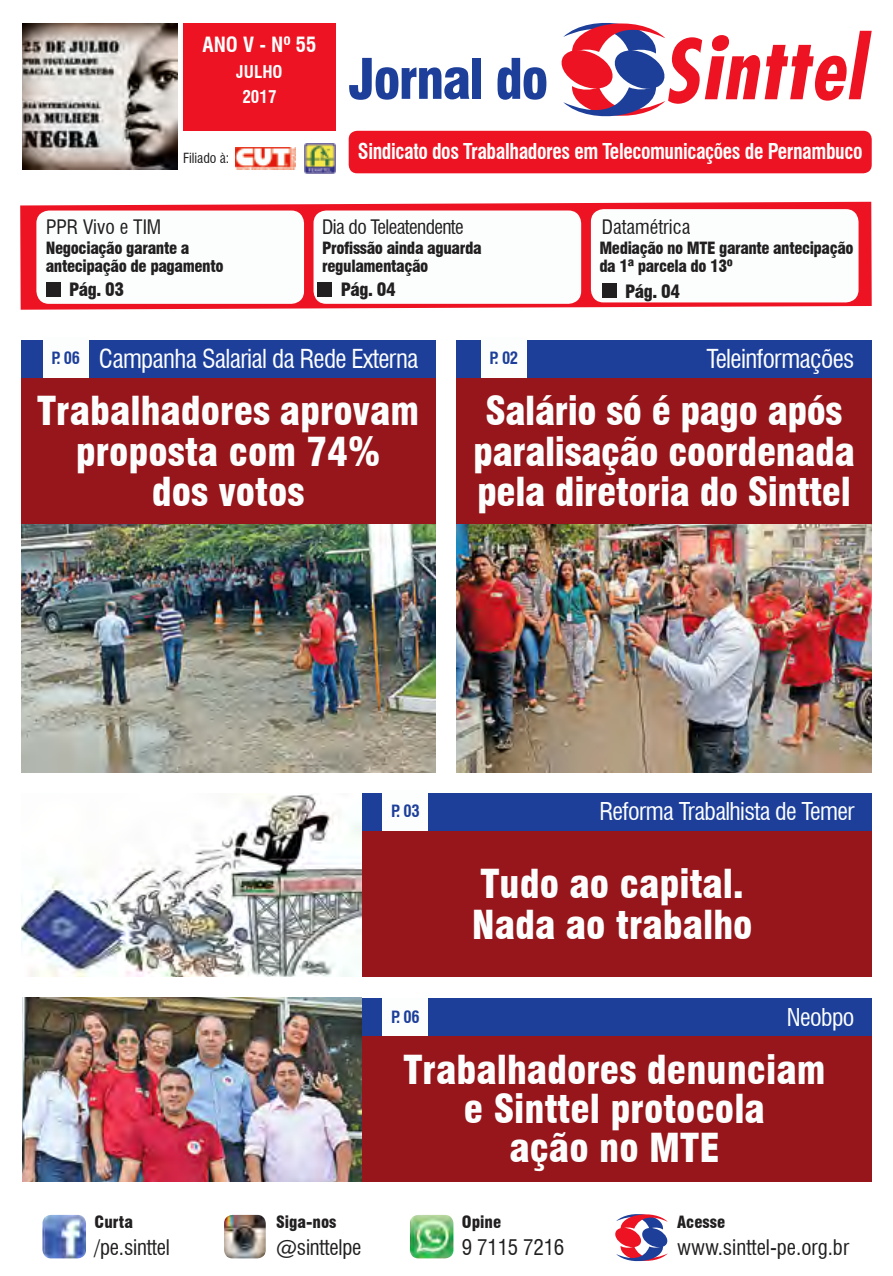
<style>
.page{position:relative;width:893px;height:1276px;background:#fff}
.page>*{position:absolute;margin:0;border:0;box-sizing:border-box;transform-origin:0 0}
.t1{font:900 condensed 54.45px "Swiss 721 BT";letter-spacing:-.03em;color:#1d3f9a}
.t2{font:900 condensed 39px/40.5px "Swiss 721 BT";color:#fcfefe;text-align:center}
.t3{font:condensed 25.5px "Swiss 721 BT";letter-spacing:-.025em;color:#fcfefe}
.t4{font:condensed 24px "Swiss 721 BT";letter-spacing:-.025em;color:#fcfefe}
.t5{font:700 condensed 21.3px "Swiss 721 BT";letter-spacing:-.02em;color:#fcfefe;scale:.93 1}
.t6{font:condensed 21px "Swiss 721 BT";letter-spacing:-.01em;color:#211f20}
.t7{font:700 condensed 20.55px "Swiss 721 BT";color:#fcfefe}
.t8{font:condensed 19.5px "Swiss 721 BT";color:#211f20}
.t9{font:condensed 19.5px "Swiss 721 BT";letter-spacing:-.03em;color:#211f20}
.t10{font:900 condensed 18px "Swiss 721 BT";letter-spacing:-.025em;color:#211f20}
.t11{font:700 condensed 17.1px/25.3px "Swiss 721 BT";color:#fcfefe;text-align:center}
.t12{font:900 condensed 16.5px/18px "Swiss 721 BT";letter-spacing:-.025em;color:#211f20}
.t13{font:700 condensed 16.5px "Swiss 721 BT";letter-spacing:-.025em;color:#1d3f9a}
.t14{font:condensed 13.65px "Swiss 721 BT";color:#211f20}
</style>
<div class="page">
<img style="left:21px;top:524px;width:415px;height:248px">
<img style="left:456px;top:524px;width:416px;height:248px">
<div style="left:361px;top:831px;width:511px;height:145px;background:#97161b"></div>
<div style="left:21px;top:378px;width:415px;height:146px;background:#97161b"></div>
<div style="left:456px;top:378px;width:416px;height:146px;background:#97161b"></div>
<div style="left:361px;top:1035px;width:511px;height:146px;background:#97161b"></div>
<div style="left:361px;top:998px;width:511px;height:37px;background:#1d3f9a"></div>
<div style="left:361px;top:793px;width:511px;height:38px;background:#1d3f9a"></div>
<div style="left:21px;top:340px;width:415px;height:38px;background:#1d3f9a"></div>
<div style="left:456px;top:340px;width:416px;height:38px;background:#1d3f9a"></div>
<img style="left:22px;top:998px;width:339px;height:183px">
<svg style="left:20px;top:202px;width:852px;height:108px;background:#f0434f"></svg>
<div style="left:349px;top:131px;width:523px;height:42px;background:#ed1322;border-radius:9px"></div>
<div style="left:183px;top:23px;width:153px;height:108px;background:#ed1322"></div>
<svg style="left:561px;top:23px;width:311px;height:94px"></svg>
<img style="left:235px;top:147px;width:60px;height:22px">
<img style="left:304px;top:143px;width:32px;height:30px">
<div style="left:591px;top:209px;width:267px;height:93px;background:#fcfefe;border-radius:13px"></div>
<img style="left:43px;top:1215px;width:43px;height:43px">
<img style="left:224px;top:1215px;width:42px;height:43px">
<img style="left:410px;top:1215px;width:43px;height:43px">
<svg style="left:615px;top:1214px;width:53px;height:48px"></svg>
<div style="left:314px;top:210px;width:267px;height:94px;background:#fcfefe;border-radius:13px"></div>
<div style="left:317px;top:282px;width:15px;height:15px;background:#211f20"></div>
<div style="left:36px;top:210px;width:268px;height:94px;background:#fcfefe;border-radius:13px"></div>
<div style="left:46px;top:282px;width:15px;height:14px;background:#211f20"></div>
<div style="left:602px;top:283px;width:14px;height:15px;background:#211f20"></div>
<img style="left:21px;top:793px;width:340px;height:183px">
<div style="left:383px;top:998px;width:45px;height:37px;background:#fcfefe"></div>
<div style="left:383px;top:790px;width:45px;height:41px;background:#fcfefe"></div>
<div style="left:43px;top:338px;width:46px;height:40px;background:#fcfefe"></div>
<div style="left:481px;top:338px;width:46px;height:40px;background:#fcfefe"></div>
<img style="left:22px;top:23px;width:156px;height:146px">
<p class="t7" style="left:202px;top:33px;width:116px">ANO V - Nº 55</p>
<p class="t11" style="left:236px;top:59px;width:48px">JULHO<br>2017</p>
<h1 class="t1" style="left:349px;top:46px;width:201px">Jornal do</h1>
<p class="t14" style="left:183px;top:150px;width:48px">Filiado à:</p>
<p class="t5" style="left:358px;top:138px;width:544px">Sindicato dos Trabalhadores em Telecomunicações de Pernambuco</p>
<p class="t8" style="left:46px;top:215px;width:117px">PPR Vivo e TIM</p>
<p class="t9" style="left:322px;top:215px;width:143px">Dia do Teleatendente</p>
<p class="t8" style="left:602px;top:215px;width:90px">Datamétrica</p>
<p class="t12" style="left:46px;top:239px;width:179px">Negociação garante a antecipação de pagamento</p>
<p class="t12" style="left:322px;top:239px;width:161px">Profissão ainda aguarda regulamentação</p>
<p class="t12" style="left:599px;top:239px;width:256px">Mediação no MTE garante antecipação da 1ª parcela do 13º</p>
<p class="t10" style="left:69px;top:279px;width:57px">Pág. 03</p>
<p class="t10" style="left:625px;top:280px;width:57px">Pág. 04</p>
<p class="t10" style="left:341px;top:279px;width:57px">Pág. 04</p>
<p class="t3" style="left:99px;top:343px;width:321px">Campanha Salarial da Rede Externa</p>
<p class="t3" style="left:706px;top:343px;width:149px">Teleinformações</p>
<p class="t13" style="left:51px;top:348px;width:30px">P. 06</p>
<p class="t13" style="left:489px;top:348px;width:30px">P. 02</p>
<p class="t2" style="left:37px;top:391px;width:383px">Trabalhadores aprovam proposta com 74%<br>dos votos</p>
<p class="t2" style="left:473px;top:391px;width:383px">Salário só é pago após paralisação coordenada pela diretoria do Sinttel</p>
<p class="t13" style="left:391px;top:801px;width:30px">P. 03</p>
<p class="t13" style="left:391px;top:1007px;width:30px">P. 06</p>
<p class="t4" style="left:599px;top:797px;width:257px">Reforma Trabalhista de Temer</p>
<p class="t2" style="left:472px;top:864px;width:282px;text-align:left">Tudo ao capital.<br>Nada ao trabalho</p>
<p class="t4" style="left:787px;top:1002px;width:69px">Neobpo</p>
<p class="t12" style="left:95px;top:1213px;width:40px">Curta</p>
<p class="t6" style="left:95px;top:1235px;width:77px">/pe.sinttel</p>
<p class="t12" style="left:276px;top:1213px;width:62px">Siga-nos</p>
<p class="t6" style="left:276px;top:1235px;width:87px">@sinttelpe</p>
<p class="t2" style="left:403px;top:1050px;width:423px;line-height:39px">Trabalhadores denunciam e Sinttel protocola<br>ação no MTE</p>
<p class="t12" style="left:462px;top:1213px;width:41px">Opine</p>
<p class="t6" style="left:462px;top:1235px;width:104px">9 7115 7216</p>
<p class="t12" style="left:677px;top:1213px;width:50px">Acesse</p>
<p class="t6" style="left:677px;top:1235px;width:173px">www.sinttel-pe.org.br</p>
</div>
